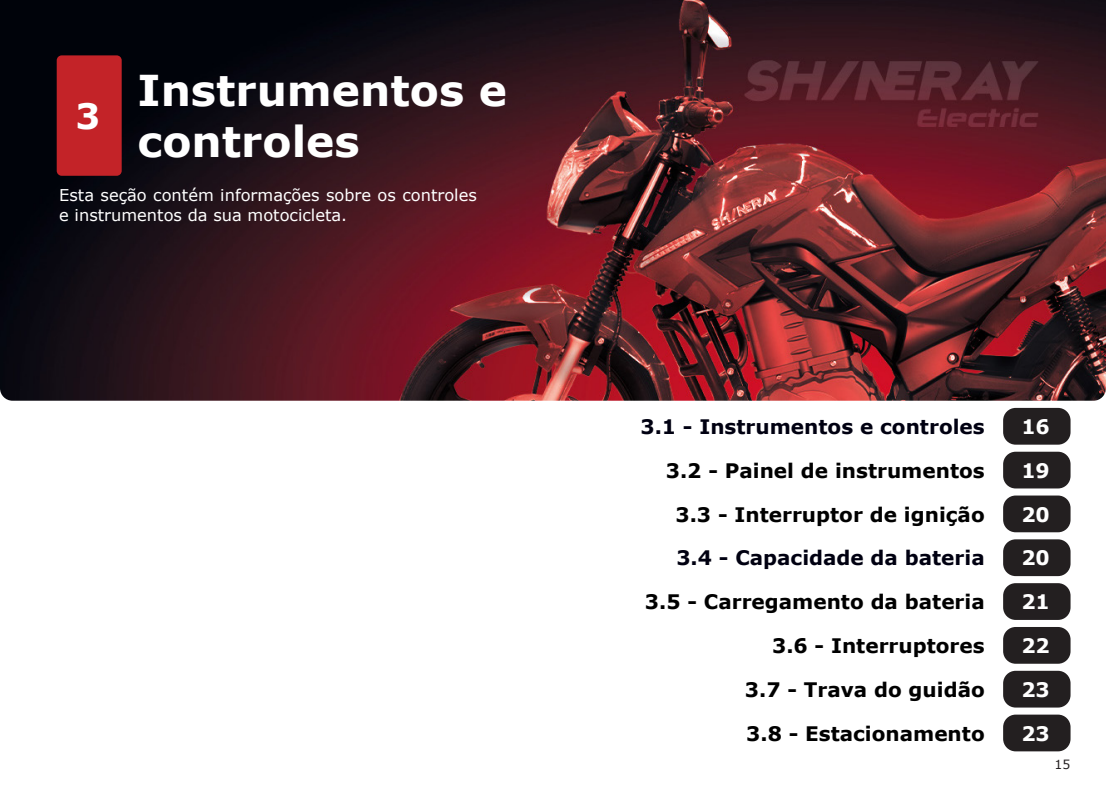
<style>
.page{position:relative;width:1106px;height:801px;background:#fff}
.page>*{position:absolute;margin:0;border:0;box-sizing:border-box;transform-origin:0 0}
.sub_título{font:700 42.5px/51px "Verdana";color:#fff}
.numero_indice{font:700 35px "Verdana";color:#fff}
.numero_indice-2{font:700 20px "Verdana";color:#000}
.numero_indice-3{font:700 20px "Verdana";color:#001}
.numero_indice-4{font:700 20px "Verdana";color:#fff}
.sub_título-2{font:16.25px/19.5px "Verdana";color:#fff}
.t1{font:12.5px "Verdana";color:#231f20}
</style>
<div class="page">
<img style="left:0;top:0;width:1106px;height:401px">
<div style="left:1003px;top:408px;width:67px;height:37px;background:#231f20;border-radius:12px"></div>
<div style="left:1003px;top:539px;width:67px;height:37px;background:#231f20;border-radius:12px"></div>
<div style="left:1003px;top:452px;width:67px;height:36px;background:#231f20;border-radius:12px"></div>
<div style="left:1003px;top:583px;width:67px;height:37px;background:#231f20;border-radius:12px"></div>
<div style="left:1003px;top:671px;width:67px;height:36px;background:#231f20;border-radius:12px"></div>
<div style="left:1003px;top:714px;width:67px;height:37px;background:#231f20;border-radius:12px"></div>
<div style="left:1003px;top:495px;width:67px;height:37px;background:#231f20;border-radius:12px"></div>
<div style="left:1003px;top:627px;width:67px;height:37px;background:#231f20;border-radius:12px"></div>
<div style="left:57px;top:55px;width:65px;height:121px;background:#c32328;border-radius:5px"></div>
<p class="sub_título" style="left:137px;top:64px;width:371px">Instrumentos e controles</p>
<p class="sub_título-2" style="left:59px;top:186px;width:419px">Esta seção contém informações sobre os controles e instrumentos da sua motocicleta.</p>
<p class="numero_indice" style="left:76px;top:91px;width:26px">3</p>
<p class="numero_indice-3" style="left:640px;top:412px;width:346px">3.1 - Instrumentos e controles</p>
<p class="numero_indice-4" style="left:1021px;top:412px;width:30px">16</p>
<p class="numero_indice-2" style="left:666px;top:456px;width:320px">3.2 - Painel de instrumentos</p>
<p class="numero_indice-4" style="left:1021px;top:456px;width:30px">19</p>
<p class="numero_indice-2" style="left:675px;top:500px;width:311px">3.3 - Interruptor de ignição</p>
<p class="numero_indice-4" style="left:1021px;top:500px;width:30px">20</p>
<p class="numero_indice-3" style="left:676px;top:544px;width:310px">3.4 - Capacidade da bateria</p>
<p class="numero_indice-4" style="left:1021px;top:544px;width:30px">20</p>
<p class="numero_indice-2" style="left:645px;top:588px;width:341px">3.5 - Carregamento da bateria</p>
<p class="numero_indice-4" style="left:1021px;top:588px;width:30px">21</p>
<p class="numero_indice-2" style="left:772px;top:631px;width:214px">3.6 - Interruptores</p>
<p class="numero_indice-4" style="left:1021px;top:631px;width:30px">22</p>
<p class="numero_indice-2" style="left:745px;top:675px;width:241px">3.7 - Trava do guidão</p>
<p class="numero_indice-4" style="left:1021px;top:675px;width:30px">23</p>
<p class="numero_indice-2" style="left:746px;top:719px;width:240px">3.8 - Estacionamento</p>
<p class="numero_indice-4" style="left:1021px;top:719px;width:30px">23</p>
<p class="t1" style="left:1054px;top:755px;width:17px">15</p>
</div>
